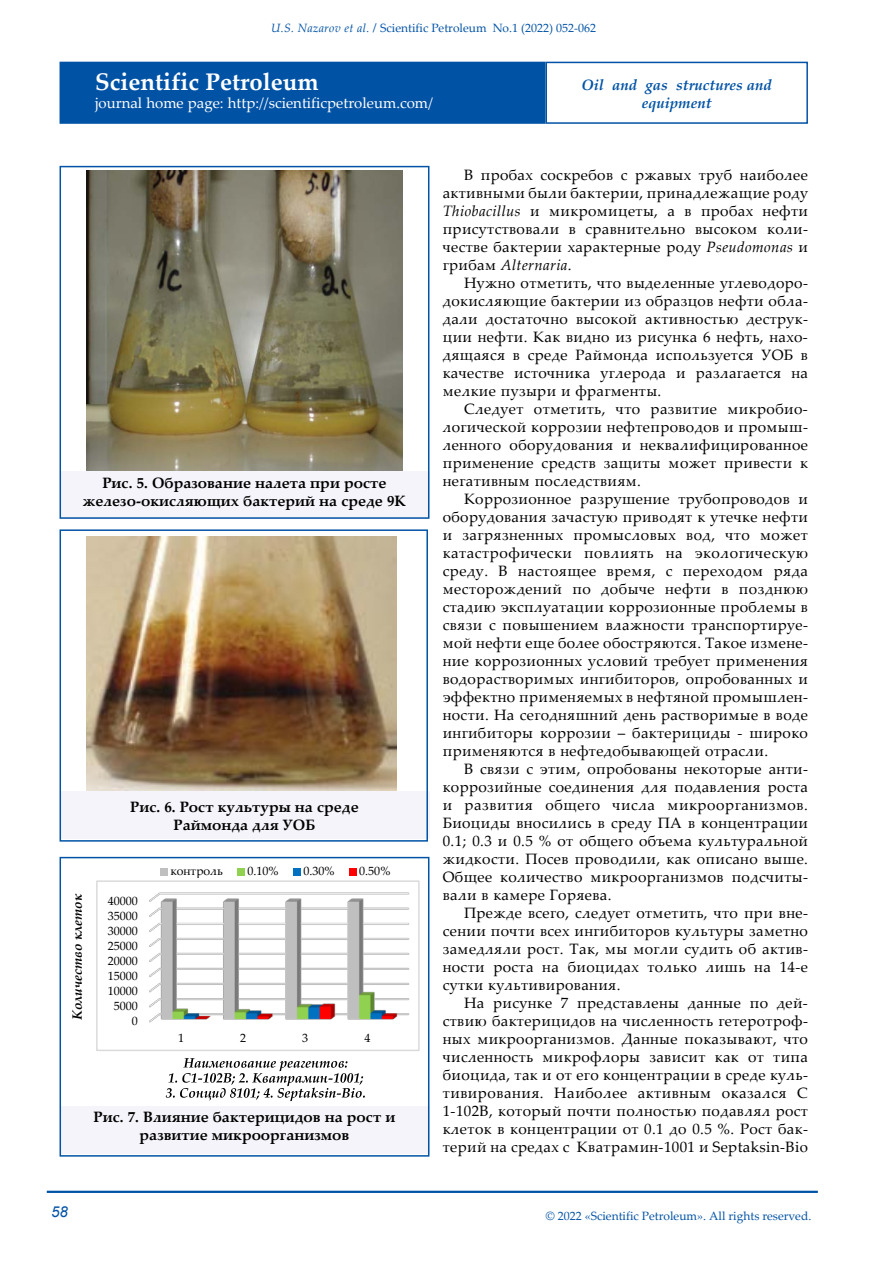
<style>
.page{position:relative;width:893px;height:1263px;background:#fff}
.page>*{position:absolute;margin:0;border:0;box-sizing:border-box;transform-origin:0 0}
.t1{font:700 24px "Palatino Linotype";color:#fff}
.t2{font:15px/18px "Palatino Linotype";letter-spacing:.025em;color:#000;text-align:justify}
.t3{font:700 15px/18px "Palatino Linotype";color:#000;text-align:center}
.t4{font:15px "Palatino Linotype";color:#fff}
.t5{font:italic 700 15px/18px "Palatino Linotype";color:#0052a5;text-align:center}
.t6{font:italic 15px "Arial";color:#0052a5}
.t7{font:italic 700 13.5px "Palatino Linotype";letter-spacing:-.005em;color:#000}
.t8{font:12px "Palatino Linotype";color:#0052a5}
.t9{font:12px "Palatino Linotype";letter-spacing:-.005em;color:#000}
.s1{font-style:italic}
.s2{font-weight:700;font-style:italic}
</style>
<div class="page">
<hr style="left:47px;top:1191px;width:771px;height:2px;background:#0052a5">
<div style="left:545px;top:62px;width:263px;height:62px;border:2px solid #0052a5"></div>
<div style="left:60px;top:62px;width:485px;height:61px;background:#0052a5"></div>
<div style="left:60px;top:62px;width:485px;height:62px;border:2px solid #0052a5"></div>
<img style="left:87px;top:170px;width:315px;height:301px">
<img style="left:87px;top:536px;width:310px;height:255px">
<div style="left:60px;top:471px;width:369px;height:48px;background:#f4f4fa"></div>
<div style="left:60px;top:791px;width:369px;height:48px;background:#f4f4fa"></div>
<svg style="left:166px;top:1058px;width:199px;height:43px"></svg>
<div style="left:60px;top:1106px;width:369px;height:47px;background:#f4f4fa"></div>
<img style="left:149px;top:892px;width:261px;height:131px">
<div style="left:96px;top:880px;width:324px;height:171px;border:1px solid #d9d9d9"></div>
<div style="left:160px;top:868px;width:8px;height:7px;background:#bfbfbf"></div>
<div style="left:237px;top:868px;width:7px;height:7px;background:#92d050"></div>
<div style="left:293px;top:868px;width:7px;height:7px;background:#0070c0"></div>
<div style="left:349px;top:868px;width:7px;height:7px;background:#f00"></div>
<div style="left:60px;top:166px;width:369px;height:353px;border:2px solid #0053a5"></div>
<div style="left:60px;top:529px;width:368px;height:313px;border:2px solid #0053a5"></div>
<div style="left:60px;top:857px;width:369px;height:299px;border:2px solid #0053a5"></div>
<p class="t8" style="left:271px;top:20px;width:326px"><span class="s1">U.S. Nazarov et al.</span> <span class="s2">/</span> Scientific Petroleum No.1 (2022) 052-062</p>
<h1 class="t1" style="left:95px;top:65px;width:225px">Scientific Petroleum</h1>
<p class="t4" style="left:95px;top:92px;width:339px">journal home page: http://scientificpetroleum.com/</p>
<p class="t5" style="left:581px;top:75px;width:192px">Oil and gas structures and equipment</p>
<p class="t3" style="left:83px;top:473px;width:325px">Рис. 5. Образование налета при росте железо-окисляющих бактерий на среде 9К</p>
<p class="t3" style="left:130px;top:797px;width:230px">Рис. 6. Рост культуры на среде<br>Раймонда для УОБ</p>
<p class="t7" style="left:68px;top:1020px;width:128px;rotate:-90deg">Количество клеток</p>
<p class="t9" style="left:108px;top:893px;width:31px">40000</p>
<p class="t9" style="left:108px;top:908px;width:31px">35000</p>
<p class="t9" style="left:108px;top:923px;width:31px">30000</p>
<p class="t9" style="left:108px;top:938px;width:31px">25000</p>
<p class="t9" style="left:108px;top:953px;width:31px">20000</p>
<p class="t9" style="left:108px;top:968px;width:31px">15000</p>
<p class="t9" style="left:108px;top:983px;width:31px">10000</p>
<p class="t9" style="left:114px;top:998px;width:26px">5000</p>
<p class="t9" style="left:132px;top:1013px;width:8px">0</p>
<p class="t9" style="left:171px;top:862px;width:54px">контроль</p>
<p class="t9" style="left:248px;top:862px;width:33px">0.10%</p>
<p class="t9" style="left:303px;top:862px;width:33px">0.30%</p>
<p class="t9" style="left:359px;top:862px;width:33px">0.50%</p>
<p class="t9" style="left:178px;top:1029px;width:8px">1</p>
<p class="t9" style="left:240px;top:1029px;width:8px">2</p>
<p class="t9" style="left:302px;top:1029px;width:8px">3</p>
<p class="t9" style="left:364px;top:1029px;width:8px">4</p>
<p class="t6" style="left:51px;top:1202px;width:18px">58</p>
<p class="t3" style="left:94px;top:1107px;width:303px">Рис. 7. Влияние бактерицидов на рост и развитие микроорганизмов</p>
<p class="t2" style="left:443px;top:165px;width:367px;text-indent:21px">В пробах соскребов с ржавых труб наиболее активными были бактерии, принадлежащие роду <span class="s1">Thiobacillus</span> и микромицеты, а в пробах нефти присутствовали в сравнительно высоком коли&shy;честве бактерии характерные роду <span class="s1">Pseudomonas</span> и грибам <span class="s1">Alternaria</span>.</p>
<p class="t2" style="left:443px;top:273px;width:367px;text-indent:21px">Нужно отметить, что выделенные углеводоро&shy;докисляющие бактерии из образцов нефти обла&shy;дали достаточно высокой активностью деструк&shy;ции нефти. Как видно из рисунка 6 нефть, нахо&shy;дящаяся в среде Раймонда используется УОБ в качестве источника углерода и разлагается на мелкие пузыри и фрагменты.</p>
<p class="t2" style="left:443px;top:399px;width:367px;text-indent:21px">Следует отметить, что развитие микробио&shy;логической коррозии нефтепроводов и промыш&shy;ленного оборудования и неквалифицированное применение средств защиты может привести к негативным последствиям.</p>
<p class="t2" style="left:443px;top:489px;width:367px;text-indent:21px">Коррозионное разрушение трубопроводов и оборудования зачастую приводят к утечке нефти и загрязненных промысловых вод, что может катастрофически повлиять на экологическую среду. В настоящее время, с переходом ряда месторождений по добыче нефти в позднюю стадию эксплуатации коррозионные проблемы в связи с повышением влажности транспортируе&shy;мой нефти еще более обостряются. Такое измене&shy;ние коррозионных условий требует применения водорастворимых ингибиторов, опробованных и эффектно применяемых в нефтяной промышлен&shy;ности. На сегодняшний день растворимые в воде ингибиторы коррозии – бактерициды - широко применяются в нефтедобывающей отрасли.</p>
<p class="t2" style="left:443px;top:759px;width:367px;text-indent:21px">В связи с этим, опробованы некоторые анти&shy;коррозийные соединения для подавления роста и развития общего числа микроорганизмов.<br>Биоциды вносились в среду ПА в концентрации 0.1; 0.3 и 0.5 % от общего объема культуральной жидкости. Посев проводили, как описано выше.<br>Общее количество микроорганизмов подсчиты&shy;вали в камере Горяева.</p>
<p class="t2" style="left:443px;top:903px;width:367px;text-indent:21px">Прежде всего, следует отметить, что при вне&shy;сении почти всех ингибиторов культуры заметно замедляли рост. Так, мы могли судить об актив&shy;ности роста на биоцидах только лишь на 14-е сутки культивирования.</p>
<p class="t2" style="left:443px;top:993px;width:367px;text-indent:21px">На рисунке 7 представлены данные по дей&shy;ствию бактерицидов на численность гетеротроф&shy;ных микроорганизмов. Данные показывают, что численность микрофлоры зависит как от типа биоцида, так и от его концентрации в среде куль&shy;тивирования. Наиболее активным оказался С 1-102В, который почти полностью подавлял рост клеток в концентрации от 0.1 до 0.5 %. Рост бак&shy;терий на средах с Кватрамин-1001 и Septaksin-Bio</p>
<p class="t8" style="left:546px;top:1207px;width:267px">© 2022 «Scientific Petroleum». All rights reserved.</p>
</div>
